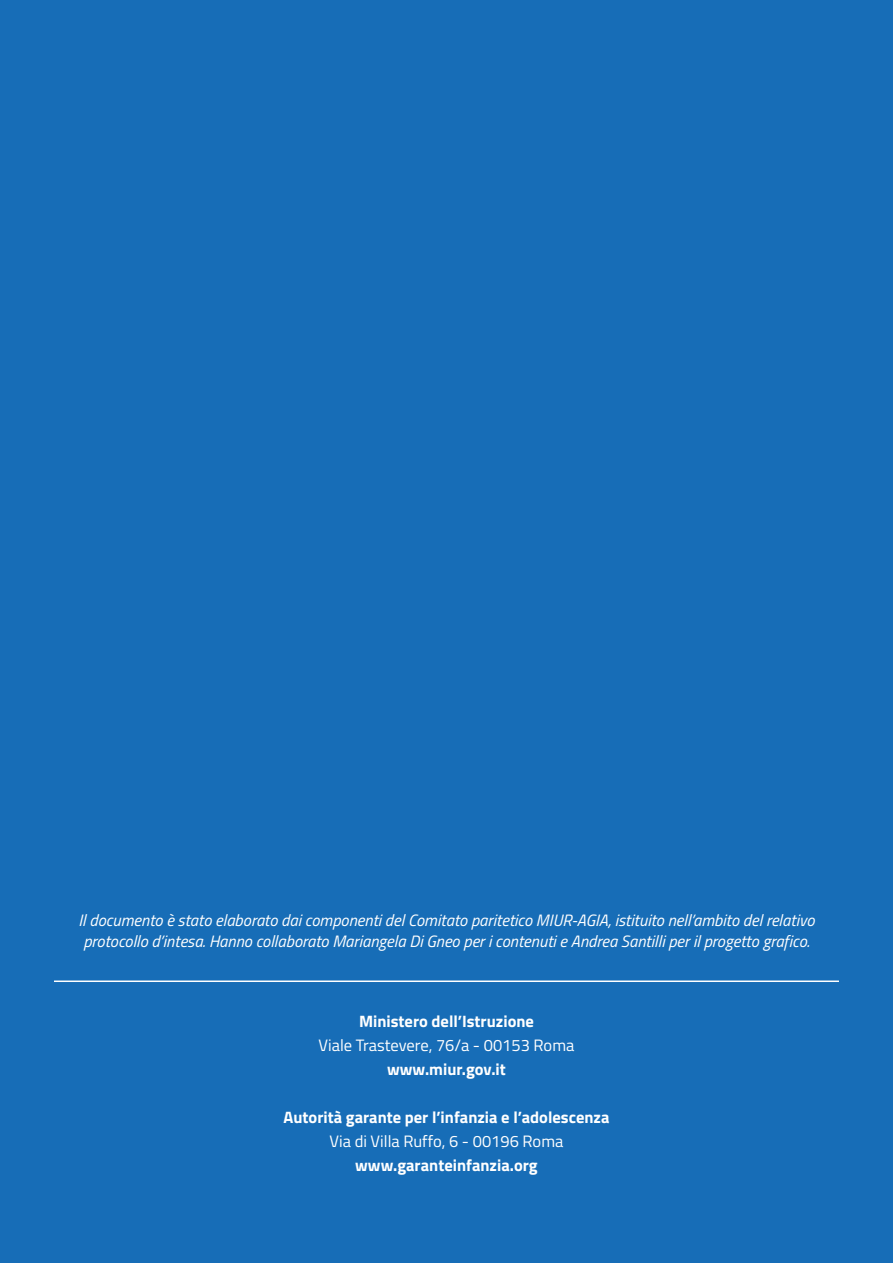
<style>
.page{position:relative;width:893px;height:1263px;background:#176db7}
.page>*{position:absolute;margin:0;border:0;box-sizing:border-box;transform-origin:0 0}
.t1{font:italic 16.5px/21px "Titillium";color:#fff}
.t2{font:700 16.5px "Titillium";color:#fff}
.t3{font:16.5px "Titillium";color:#fff}
</style>
<div class="page">
<hr style="left:54px;top:980px;width:785px;height:2px;background:#fff">
<p class="t1" style="left:78px;top:908px;width:737px">Il documento è stato elaborato dai componenti del Comitato paritetico MIUR-AGIA, istituito nell’ambito del relativo protocollo d’intesa. Hanno collaborato Mariangela Di Gneo per i contenuti e Andrea Santilli per il progetto grafico.</p>
<p class="t2" style="left:359px;top:1008px;width:176px">Ministero dell’Istruzione</p>
<p class="t3" style="left:319px;top:1033px;width:257px">Viale Trastevere, 76/a - 00153 Roma</p>
<p class="t2" style="left:387px;top:1056px;width:120px">www.miur.gov.it</p>
<p class="t2" style="left:284px;top:1104px;width:327px">Autorità garante per l’infanzia e l’adolescenza</p>
<p class="t3" style="left:330px;top:1129px;width:235px">Via di Villa Ruffo, 6 - 00196 Roma</p>
<p class="t2" style="left:355px;top:1152px;width:184px">www.garanteinfanzia.org</p>
</div>
